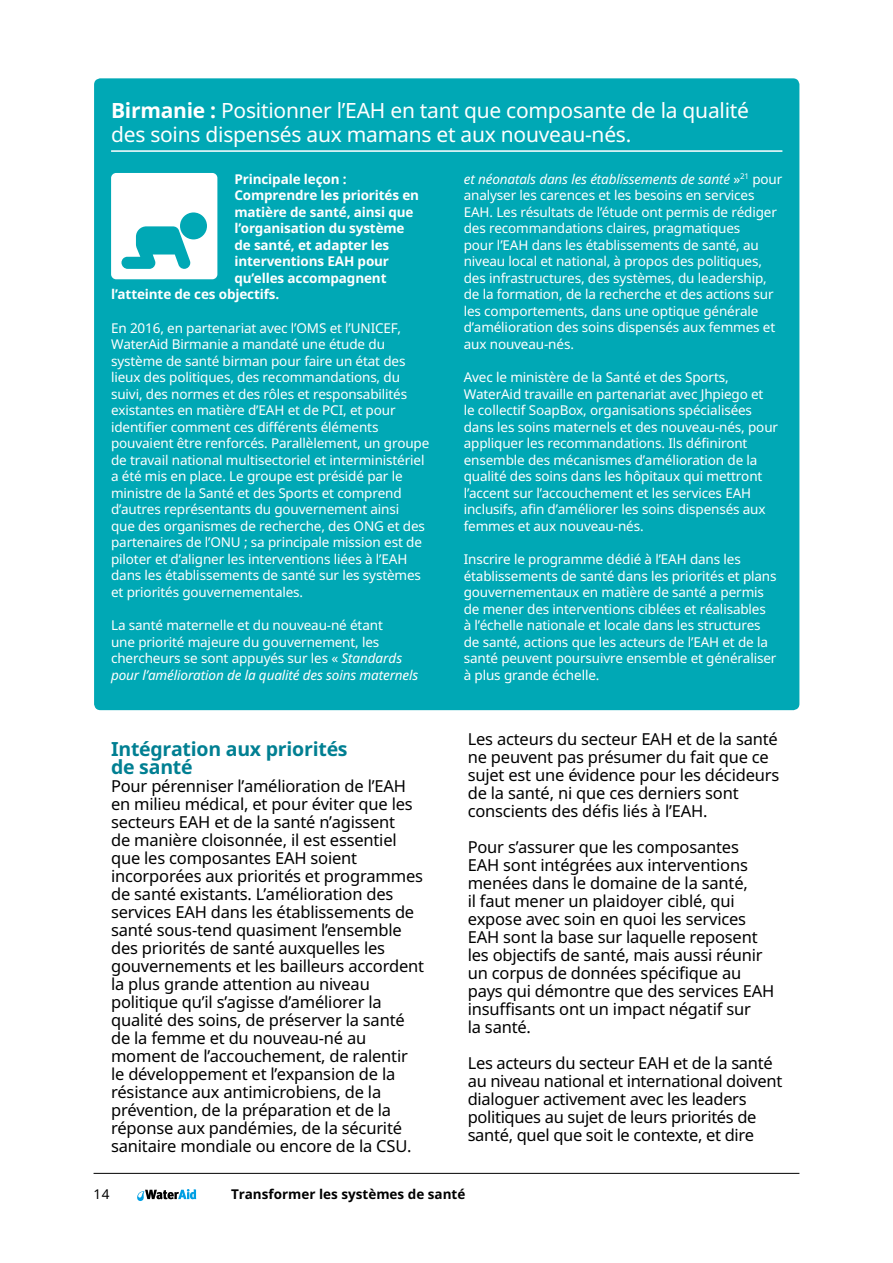
<style>
.page{position:relative;width:893px;height:1263px;background:#fff}
.page>*{position:absolute;margin:0;border:0;box-sizing:border-box;transform-origin:0 0}
.t1{font:21px/24px "Noto Sans";letter-spacing:-.01em;color:#fff}
.t2{font:700 19.5px/18px "Noto Sans";letter-spacing:-.01em;color:#007f92}
.t3{font:16.5px/18px "Noto Sans";letter-spacing:-.01em;color:#000}
.t4{font:13.5px/16.5px "Noto Sans";letter-spacing:-.01em;color:#fff}
.t5{font:700 13.5px "Noto Sans";letter-spacing:-.01em;color:#fff}
.t6{font:700 13.5px "Noto Sans";color:#000}
.t7{font:13.5px "Noto Sans";color:#000}
.s1{font-weight:700}
.s2{font-style:italic}
</style>
<div class="page">
<div style="left:94px;top:78px;width:705px;height:632px;background:#00a8b5;border-radius:6px"></div>
<hr style="left:111px;top:150px;width:671px;height:2px;background:#fff">
<div style="left:111px;top:173px;width:106px;height:106px;background:#fff;border-radius:5px"></div>
<svg style="left:121px;top:226px;width:69px;height:43px"></svg>
<div style="left:180px;top:212px;width:27px;height:27px;background:#00a8b5;border-radius:50%"></div>
<hr style="left:94px;top:1173px;width:705px;height:1px;background:#000">
<svg style="left:137px;top:1189px;width:59px;height:12px"></svg>
<h1 class="t1" style="left:111px;top:98px;width:639px"><span class="s1">Birmanie :</span> Positionner l’EAH en tant que composante de la qualité des soins dispensés aux mamans et aux nouveau-nés.</h1>
<p class="t5" style="left:234px;top:169px;width:114px">Principale leçon :</p>
<p class="t5" style="left:234px;top:186px;width:186px">Comprendre les priorités en</p>
<p class="t5" style="left:234px;top:202px;width:181px">matière de santé, ainsi que</p>
<p class="t5" style="left:234px;top:219px;width:172px">l’organisation du système</p>
<p class="t5" style="left:234px;top:235px;width:156px">de santé, et adapter les</p>
<p class="t5" style="left:234px;top:252px;width:156px">interventions EAH pour</p>
<p class="t5" style="left:234px;top:268px;width:154px">qu’elles accompagnent</p>
<p class="t5" style="left:111px;top:285px;width:170px">l’atteinte de ces objectifs.</p>
<p class="t4" style="left:111px;top:319px;width:320px">En 2016, en partenariat avec l’OMS et l’UNICEF, WaterAid Birmanie a mandaté une étude du système de santé birman pour faire un état des lieux des politiques, des recommandations, du suivi, des normes et des rôles et responsabilités existantes en matière d’EAH et de PCI, et pour identifier comment ces différents éléments pouvaient être renforcés. Parallèlement, un groupe de travail national multisectoriel et interministériel a été mis en place. Le groupe est présidé par le ministre de la Santé et des Sports et comprend d’autres représentants du gouvernement ainsi<br>que des organismes de recherche, des ONG et des partenaires de l’ONU ; sa principale mission est de piloter et d’aligner les interventions liées à l’EAH dans les établissements de santé sur les systèmes et priorités gouvernementales.</p>
<p class="t4" style="left:111px;top:617px;width:309px">La santé maternelle et du nouveau-né étant<br>une priorité majeure du gouvernement, les chercheurs se sont appuyés sur les « <span class="s2">Standards pour l’amélioration de la qualité des soins maternels</span></p>
<p class="t4" style="left:464px;top:170px;width:320px"><span class="s2">et néonatals dans les établissements de santé</span> »<sup>21</sup> pour analyser les carences et les besoins en services EAH. Les résultats de l’étude ont permis de rédiger des recommandations claires, pragmatiques<br>pour l’EAH dans les établissements de santé, au niveau local et national, à propos des politiques, des infrastructures, des systèmes, du leadership, de la formation, de la recherche et des actions sur les comportements, dans une optique générale d’amélioration des soins dispensés aux femmes et aux nouveau-nés.</p>
<p class="t4" style="left:464px;top:369px;width:316px">Avec le ministère de la Santé et des Sports, WaterAid travaille en partenariat avec Jhpiego et<br>le collectif SoapBox, organisations spécialisées dans les soins maternels et des nouveau-nés, pour appliquer les recommandations. Ils définiront ensemble des mécanismes d’amélioration de la qualité des soins dans les hôpitaux qui mettront l’accent sur l’accouchement et les services EAH inclusifs, afin d’améliorer les soins dispensés aux femmes et aux nouveau-nés.</p>
<p class="t4" style="left:464px;top:551px;width:314px">Inscrire le programme dédié à l’EAH dans les établissements de santé dans les priorités et plans gouvernementaux en matière de santé a permis de mener des interventions ciblées et réalisables à l’échelle nationale et locale dans les structures de santé, actions que les acteurs de l’EAH et de la santé peuvent poursuivre ensemble et généraliser à plus grande échelle.</p>
<h2 class="t2" style="left:111px;top:739px;width:238px">Intégration aux priorités de santé</h2>
<p class="t3" style="left:111px;top:777px;width:315px">Pour pérenniser l’amélioration de l’EAH en milieu médical, et pour éviter que les secteurs EAH et de la santé n’agissent<br>de manière cloisonnée, il est essentiel que les composantes EAH soient incorporées aux priorités et programmes de santé existants. L’amélioration des services EAH dans les établissements de santé sous-tend quasiment l’ensemble des priorités de santé auxquelles les gouvernements et les bailleurs accordent la plus grande attention au niveau politique qu’il s’agisse d’améliorer la qualité des soins, de préserver la santé de la femme et du nouveau-né au moment de l’accouchement, de ralentir le développement et l’expansion de la résistance aux antimicrobiens, de la prévention, de la préparation et de la réponse aux pandémies, de la sécurité sanitaire mondiale ou encore de la CSU.</p>
<p class="t3" style="left:468px;top:729px;width:313px">Les acteurs du secteur EAH et de la santé ne peuvent pas présumer du fait que ce sujet est une évidence pour les décideurs de la santé, ni que ces derniers sont conscients des défis liés à l’EAH.</p>
<p class="t3" style="left:468px;top:837px;width:308px">Pour s’assurer que les composantes EAH sont intégrées aux interventions menées dans le domaine de la santé,<br>il faut mener un plaidoyer ciblé, qui expose avec soin en quoi les services EAH sont la base sur laquelle reposent les objectifs de santé, mais aussi réunir un corpus de données spécifique au pays qui démontre que des services EAH insuffisants ont un impact négatif sur<br>la santé.</p>
<p class="t3" style="left:468px;top:1053px;width:316px">Les acteurs du secteur EAH et de la santé au niveau national et international doivent dialoguer activement avec les leaders politiques au sujet de leurs priorités de santé, quel que soit le contexte, et dire</p>
<p class="t7" style="left:94px;top:1185px;width:18px">14</p>
<p class="t6" style="left:231px;top:1184px;width:236px">Transformer les systèmes de santé</p>
</div>
